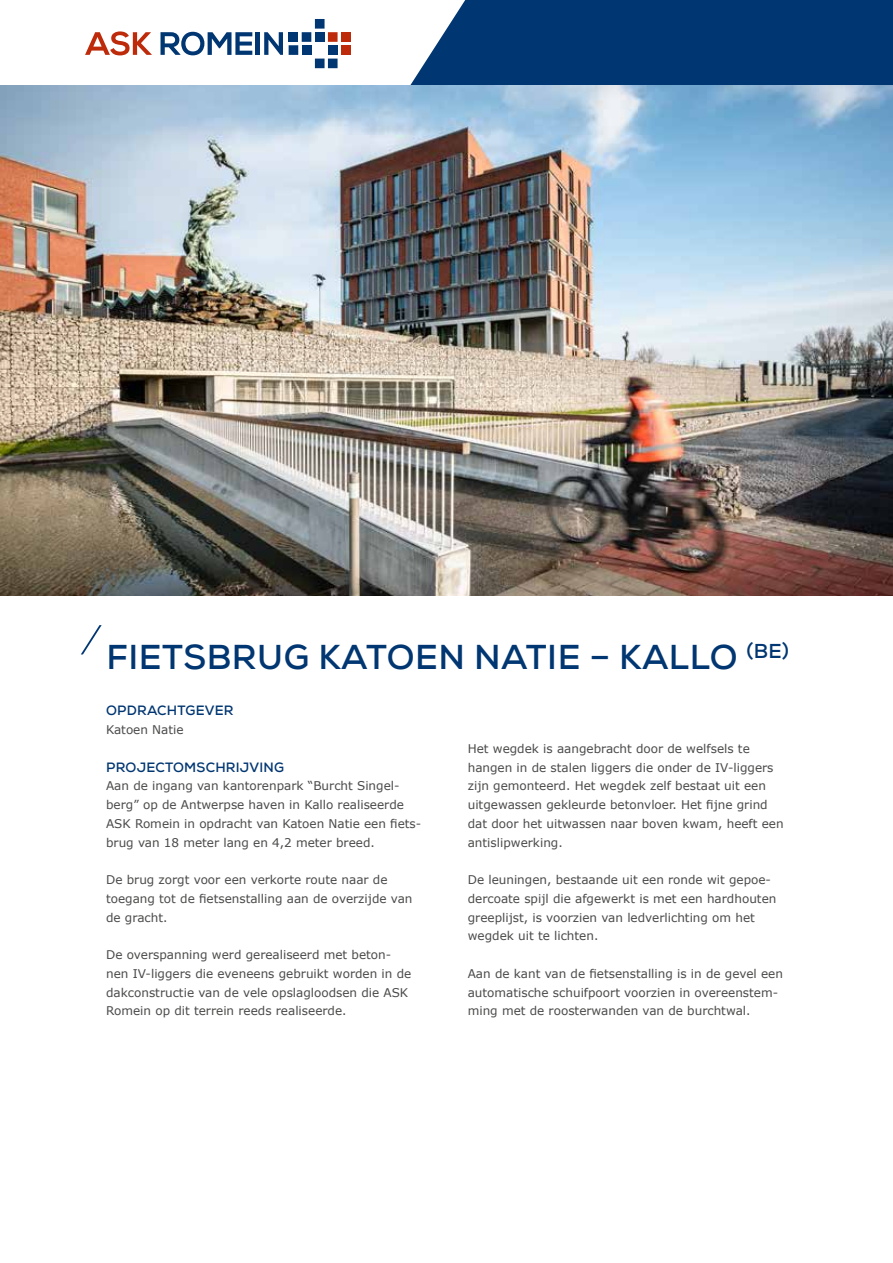
<style>
.page{position:relative;width:893px;height:1263px;background:#fff}
.page>*{position:absolute;margin:0;border:0;box-sizing:border-box;transform-origin:0 0}
.t1{font:700 34.5px "Nexa";letter-spacing:.015em;color:#003671}
.t2{font:700 13.5px "Nexa";letter-spacing:.015em;color:#003671}
.t3{font:12px/18.8px "Verdana";color:#4a4a49}
</style>
<div class="page">
<svg style="left:85px;top:0;width:808px;height:85px"></svg>
<svg style="left:81px;top:625px;width:21px;height:29px"></svg>
<img style="left:0;top:85px;width:893px;height:510px">
<h1 class="t1" style="left:106px;top:635px;width:684px">FIETSBRUG KATOEN NATIE – KALLO <sup>(BE)</sup></h1>
<p class="t2" style="left:106px;top:702px;width:129px">OPDRACHTGEVER</p>
<p class="t3" style="left:106px;top:720px;width:79px">Katoen Natie</p>
<p class="t2" style="left:106px;top:758px;width:180px">PROJECTOMSCHRIJVING</p>
<p class="t3" style="left:106px;top:777px;width:317px">Aan de ingang van kantorenpark “Burcht Singel&shy;berg” op de Antwerpse haven in Kallo realiseerde ASK Romein in opdracht van Katoen Natie een fiets&shy;brug van 18 meter lang en 4,2 meter breed.</p>
<p class="t3" style="left:106px;top:870px;width:308px">De brug zorgt voor een verkorte route naar de toegang tot de fietsenstalling aan de overzijde van de gracht.</p>
<p class="t3" style="left:106px;top:945px;width:307px">De overspanning werd gerealiseerd met beton&shy;nen IV-liggers die eveneens gebruikt worden in de dakconstructie van de vele opslagloodsen die ASK Romein op dit terrein reeds realiseerde.</p>
<p class="t3" style="left:468px;top:739px;width:317px">Het wegdek is aangebracht door de welfsels te hangen in de stalen liggers die onder de IV-liggers zijn gemonteerd. Het wegdek zelf bestaat uit een uitgewassen gekleurde betonvloer. Het fijne grind dat door het uitwassen naar boven kwam, heeft een antislipwerking.</p>
<p class="t3" style="left:468px;top:870px;width:310px">De leuningen, bestaande uit een ronde wit gepoe&shy;dercoate spijl die afgewerkt is met een hardhouten greeplijst, is voorzien van ledverlichting om het wegdek uit te lichten.</p>
<p class="t3" style="left:468px;top:964px;width:317px">Aan de kant van de fietsenstalling is in de gevel een automatische schuifpoort voorzien in overeenstem&shy;ming met de roosterwanden van de burchtwal.</p>
</div>
